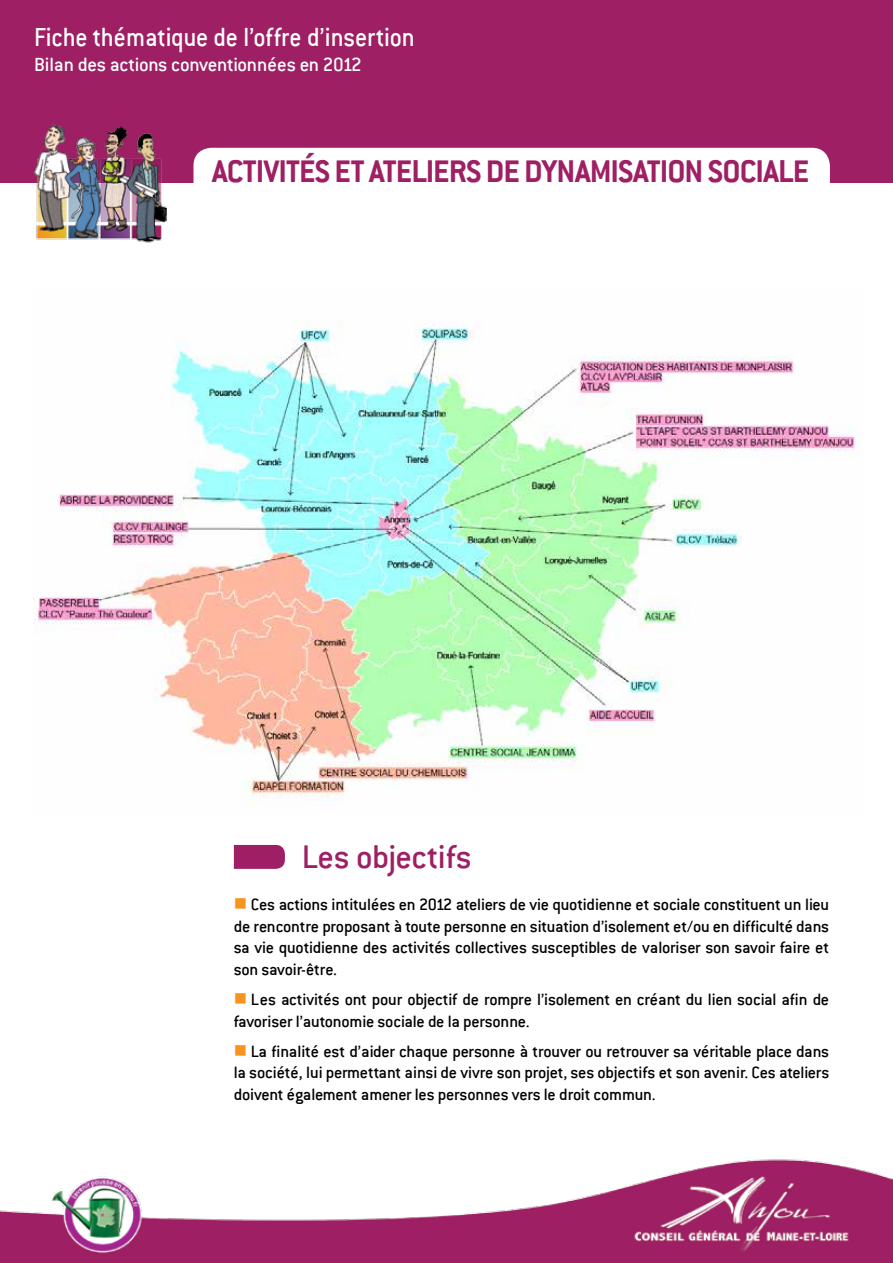
<style>
.page{position:relative;width:893px;height:1263px;background:#fff}
.page>*{position:absolute;margin:0;border:0;box-sizing:border-box;transform-origin:0 0}
.t1{font:500 36px "Conduit ITC";letter-spacing:-.015em;color:#9e1f63}
.t2{font:700 34.5px "Conduit ITC";letter-spacing:-.025em;color:#9e1f63}
.t3{font:500 28.8px "Conduit ITC";letter-spacing:-.005em;color:#fff;scale:.92 1}
.t4{font:500 21px "Conduit ITC";letter-spacing:-.015em;color:#fff}
.t5{font:500 18px/21.6px "Conduit ITC";letter-spacing:-.015em;color:#000;text-align:justify}
.s1{color:#f7941e}
</style>
<div class="page">
<div style="left:1px;top:0;width:892px;height:183px;background:#9e1f63"></div>
<img style="left:0;top:1159px;width:893px;height:104px">
<svg style="left:234px;top:845px;width:51px;height:24px"></svg>
<div style="left:193px;top:148px;width:637px;height:52px;background:#fff;border-radius:18px"></div>
<img style="left:34px;top:124px;width:133px;height:119px">
<img style="left:34px;top:322px;width:825px;height:483px">
<h3 class="t3" style="left:34px;top:20px;width:415px">Fiche thématique de l’offre d’insertion</h3>
<p class="t4" style="left:34px;top:52px;width:329px">Bilan des actions conventionnées en 2012</p>
<h2 class="t2" style="left:212px;top:151px;width:599px">ACTIVITÉS ET ATELIERS DE DYNAMISATION SOCIALE</h2>
<h1 class="t1" style="left:302px;top:836px;width:171px">Les objectifs</h1>
<p class="t5" style="left:234px;top:893px;width:597px"><span class="s1">■</span> Ces actions intitulées en 2012 ateliers de vie quotidienne et sociale constituent un lieu de rencontre proposant à toute personne en situation d’isolement et/ou en difficulté dans sa vie quotidienne des activités collectives susceptibles de valoriser son savoir faire et son savoir-être.</p>
<p class="t5" style="left:234px;top:988px;width:597px"><span class="s1">■</span> Les activités ont pour objectif de rompre l’isolement en créant du lien social afin de favoriser l’autonomie sociale de la personne.</p>
<p class="t5" style="left:234px;top:1040px;width:597px"><span class="s1">■</span> La finalité est d’aider chaque personne à trouver ou retrouver sa véritable place dans la société, lui permettant ainsi de vivre son projet, ses objectifs et son avenir. Ces ateliers doivent également amener les personnes vers le droit commun.</p>
</div>
